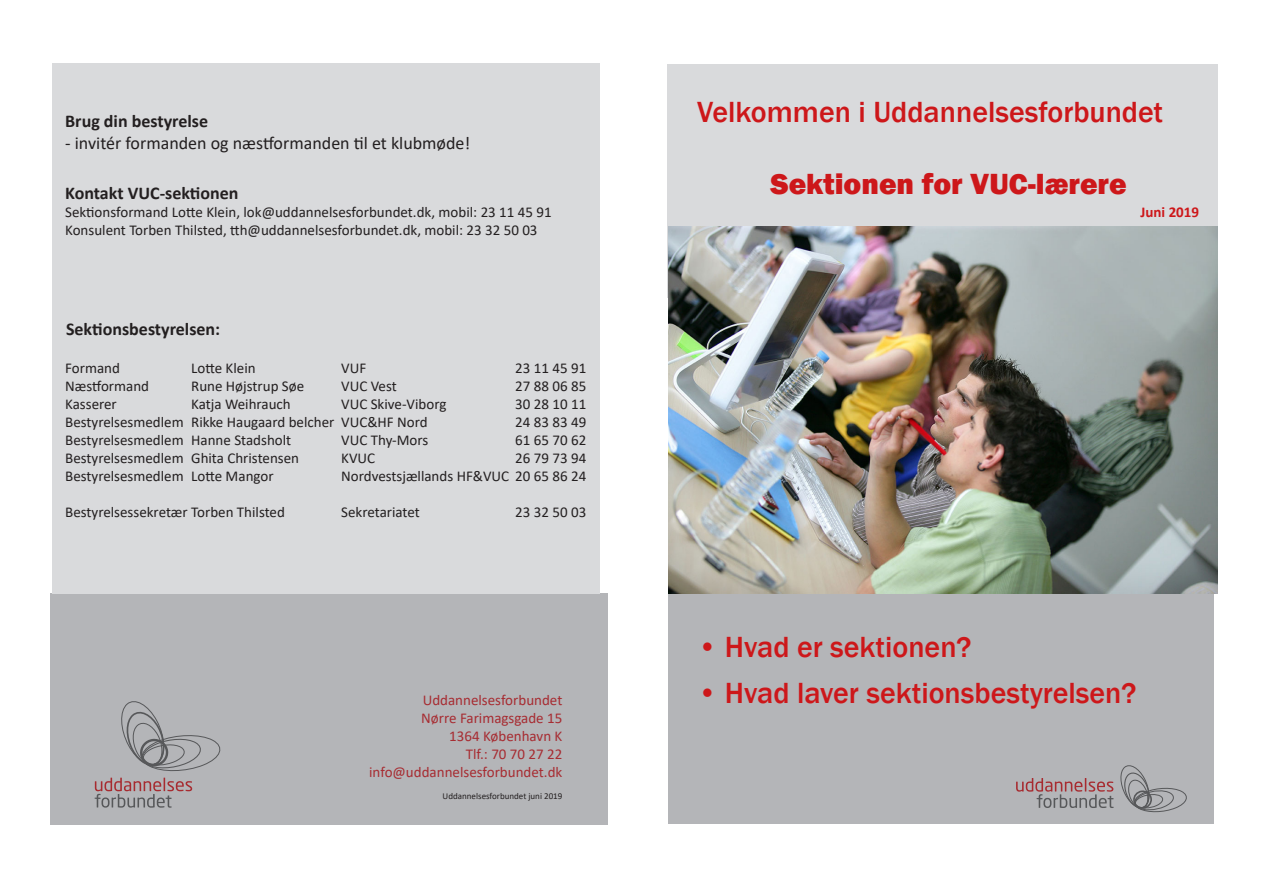
<style>
.page{position:relative;width:1263px;height:893px;background:#fff}
.page>*{position:absolute;margin:0;border:0;box-sizing:border-box;transform-origin:0 0}
.t1{font:500 30px "Franklin Gothic";color:#cd171a}
.t2{font:800 30px "Franklin Gothic";color:#cd171a}
.t3{font:700 18px "Calibri";color:#231f20}
.t4{font:18px "Calibri";color:#231f20}
.t5{font:15px "Calibri";color:#231f20}
.t6{font:15px/18px "Calibri";color:#a72c32;text-align:right}
.t7{font:700 15px "Calibri";color:#cd171a}
.t8{font:9px "Calibri";color:#231f20}
</style>
<div class="page">
<div style="left:51px;top:593px;width:557px;height:231px;background:#b4b5b8"></div>
<div style="left:52px;top:64px;width:548px;height:530px;background:#d9dadc"></div>
<div style="left:668px;top:592px;width:545px;height:232px;background:#b4b5b8"></div>
<div style="left:667px;top:64px;width:551px;height:234px;background:#d9dadc"></div>
<img style="left:668px;top:226px;width:550px;height:367px">
<svg style="left:1016px;top:778px;width:97px;height:30px"></svg>
<svg style="left:1120px;top:765px;width:67px;height:48px"></svg>
<svg style="left:95px;top:701px;width:126px;height:107px"></svg>
<p class="t3" style="left:65px;top:109px;width:144px">Brug din bestyrelse</p>
<p class="t4" style="left:65px;top:131px;width:407px">- invitér formanden og næstformanden til et klubmøde!</p>
<p class="t3" style="left:65px;top:181px;width:175px">Kontakt VUC-sektionen</p>
<p class="t5" style="left:65px;top:202px;width:488px">Sektionsformand Lotte Klein, lok@uddannelsesforbundet.dk, mobil: 23 11 45 91</p>
<p class="t5" style="left:65px;top:220px;width:474px">Konsulent Torben Thilsted, tth@uddannelsesforbundet.dk, mobil: 23 32 50 03</p>
<p class="t3" style="left:66px;top:316px;width:156px">Sektionsbestyrelsen:</p>
<p class="t5" style="left:65px;top:358px;width:56px">Formand</p>
<p class="t5" style="left:191px;top:358px;width:66px">Lotte Klein</p>
<p class="t5" style="left:341px;top:358px;width:27px">VUF</p>
<p class="t5" style="left:515px;top:358px;width:73px">23 11 45 91</p>
<p class="t5" style="left:65px;top:376px;width:85px">Næstformand</p>
<p class="t5" style="left:191px;top:376px;width:115px">Rune Højstrup Søe</p>
<p class="t5" style="left:341px;top:376px;width:57px">VUC Vest</p>
<p class="t5" style="left:515px;top:376px;width:73px">27 88 06 85</p>
<p class="t5" style="left:65px;top:394px;width:53px">Kasserer</p>
<p class="t5" style="left:191px;top:394px;width:101px">Katja Weihrauch</p>
<p class="t5" style="left:341px;top:394px;width:107px">VUC Skive-Viborg</p>
<p class="t5" style="left:515px;top:394px;width:73px">30 28 10 11</p>
<p class="t5" style="left:65px;top:412px;width:364px">Bestyrelsesmedlem Rikke Haugaard belcher VUC&amp;HF Nord</p>
<p class="t5" style="left:515px;top:412px;width:73px">24 83 83 49</p>
<p class="t5" style="left:65px;top:430px;width:228px">Bestyrelsesmedlem Hanne Stadsholt</p>
<p class="t5" style="left:341px;top:430px;width:89px">VUC Thy-Mors</p>
<p class="t5" style="left:515px;top:430px;width:73px">61 65 70 62</p>
<p class="t5" style="left:65px;top:448px;width:235px">Bestyrelsesmedlem Ghita Christensen</p>
<p class="t5" style="left:341px;top:448px;width:35px">KVUC</p>
<p class="t5" style="left:515px;top:448px;width:73px">26 79 73 94</p>
<p class="t5" style="left:65px;top:466px;width:210px">Bestyrelsesmedlem Lotte Mangor</p>
<p class="t5" style="left:341px;top:466px;width:247px">Nordvestsjællands HF&amp;VUC 20 65 86 24</p>
<p class="t5" style="left:65px;top:502px;width:221px">Bestyrelsessekretær Torben Thilsted</p>
<p class="t5" style="left:341px;top:502px;width:80px">Sekretariatet</p>
<p class="t5" style="left:515px;top:502px;width:73px">23 32 50 03</p>
<p class="t6" style="left:421px;top:691px;width:143px">Uddannelsesforbundet<br>Nørre Farimagsgade 15<br>1364 København K</p>
<p class="t6" style="left:369px;top:745px;width:195px">Tlf.: 70 70 27 22 info@uddannelsesforbundet.dk</p>
<p class="t8" style="left:443px;top:790px;width:121px">Uddannelsesforbundet juni 2019</p>
<p class="t1" style="left:697px;top:93px;width:468px">Velkommen i Uddannelsesforbundet</p>
<p class="t2" style="left:770px;top:165px;width:358px">Sektionen for VUC-lærere</p>
<p class="t7" style="left:1140px;top:202px;width:60px">Juni 2019</p>
<p class="t1" style="left:697px;top:628px;width:276px">• Hvad er sektionen?</p>
<p class="t1" style="left:697px;top:675px;width:441px">• Hvad laver sektionsbestyrelsen?</p>
</div>
